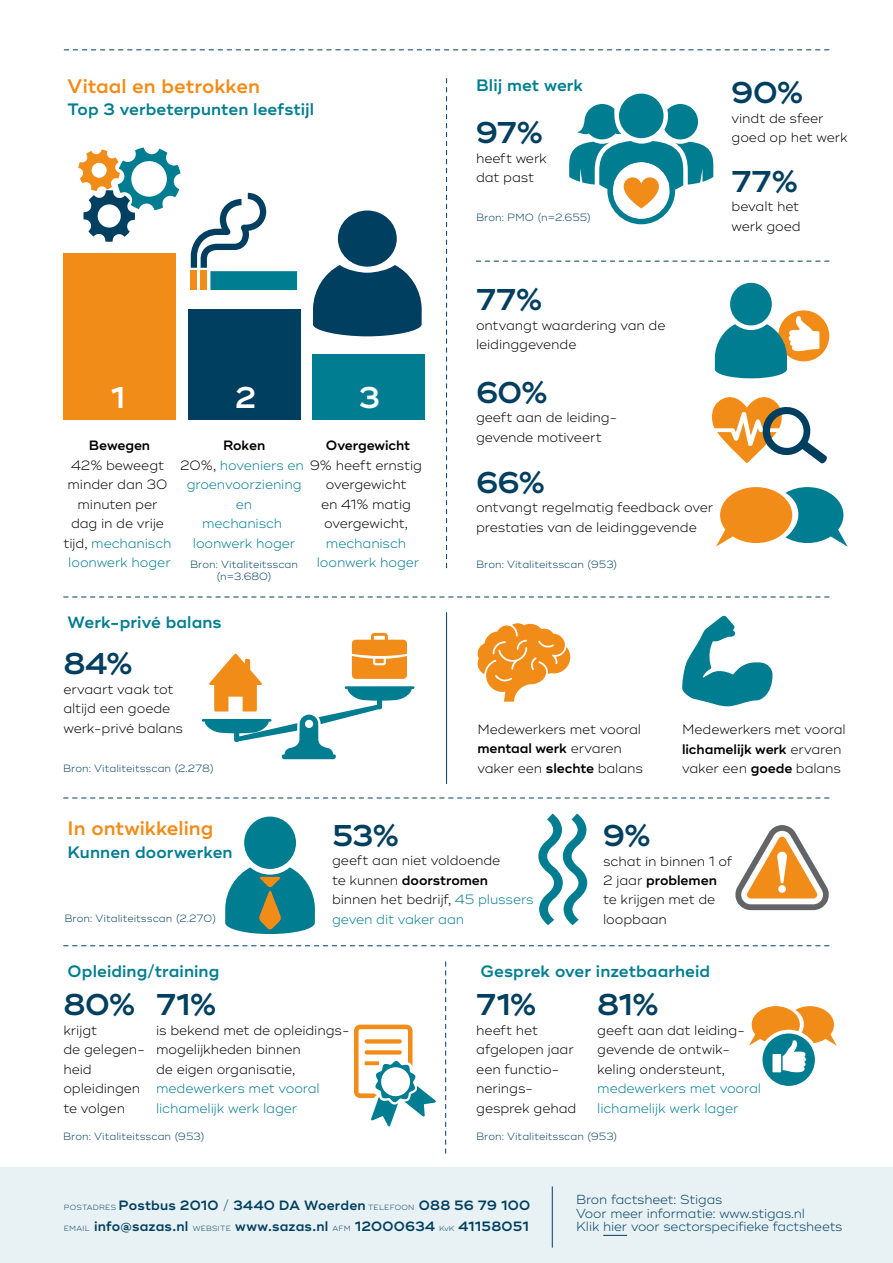
<style>
.page{position:relative;width:893px;height:1263px;background:#fff}
.page>*{position:absolute;margin:0;border:0;box-sizing:border-box;transform-origin:0 0}
.t1{font:600 30px "Ridley Grotesk";color:#003f5f}
.t2{font:600 30px "Ridley Grotesk";color:#fff}
.t3{font:600 19.5px "Ridley Grotesk";color:#f28c18}
.t4{font:600 16.5px "Ridley Grotesk";letter-spacing:.005em;color:#007d90}
.t5{font:300 13.5px/19.5px "Ridley Grotesk";letter-spacing:-.01em;color:#000}
.t6{font:300 13.5px/19.5px "Ridley Grotesk";letter-spacing:-.01em;color:#007d90;text-align:center}
.t7{font:600 13.5px/21px "Ridley Grotesk";letter-spacing:.015em;color:#003f5f}
.t8{font:600 13.5px "Ridley Grotesk";letter-spacing:-.005em;color:#000}
.t9{font:300 13.05px/13.5px "Ridley Grotesk";letter-spacing:-.01em;color:#003f5f}
.t10{font:300 10.5px/12.6px "Ridley Grotesk";color:#003f5f;text-align:center}
.s1{color:#007d90}
.s2{font-weight:600;color:#000}
.s3{color:#000}
.s4{font-weight:600}
.s5{font-weight:300;font-size:7.5px}
.s6{font-weight:300}
</style>
<div class="page">
<svg style="left:64px;top:50px;width:765px;height:1px"></svg>
<div style="left:312px;top:354px;width:112px;height:66px;background:#007d90"></div>
<div style="left:188px;top:309px;width:112px;height:111px;background:#003f5f"></div>
<svg style="left:191px;top:193px;width:106px;height:97px"></svg>
<div style="left:338px;top:210px;width:59px;height:57px;background:#003f5f;border-radius:50%"></div>
<svg style="left:313px;top:265px;width:109px;height:71px;background:#295d78"></svg>
<svg style="left:64px;top:597px;width:765px;height:1px"></svg>
<svg style="left:569px;top:94px;width:144px;height:130px"></svg>
<svg style="left:476px;top:261px;width:353px;height:1px"></svg>
<svg style="left:202px;top:633px;width:212px;height:126px"></svg>
<svg style="left:64px;top:798px;width:765px;height:1px"></svg>
<svg style="left:354px;top:1024px;width:82px;height:102px"></svg>
<svg style="left:365px;top:1061px;width:14px;height:4px"></svg>
<div style="left:244px;top:816px;width:52px;height:53px;background:#007d90;border-radius:50%"></div>
<svg style="left:225px;top:867px;width:90px;height:67px"></svg>
<svg style="left:64px;top:945px;width:765px;height:1px"></svg>
<svg style="left:445px;top:962px;width:1px;height:192px"></svg>
<div style="left:762px;top:1033px;width:53px;height:53px;background:#007d90;border-radius:50%"></div>
<svg style="left:749px;top:1006px;width:88px;height:66px"></svg>
<svg style="left:538px;top:813px;width:49px;height:112px"></svg>
<svg style="left:735px;top:825px;width:94px;height:85px"></svg>
<svg style="left:446px;top:78px;width:1px;height:490px"></svg>
<svg style="left:716px;top:487px;width:132px;height:60px"></svg>
<div style="left:730px;top:283px;width:42px;height:42px;background:#007d90;border-radius:50%"></div>
<svg style="left:715px;top:310px;width:114px;height:68px"></svg>
<svg style="left:712px;top:397px;width:115px;height:67px"></svg>
<svg style="left:478px;top:623px;width:92px;height:79px"></svg>
<svg style="left:682px;top:615px;width:90px;height:91px"></svg>
<hr style="left:446px;top:612px;width:1px;height:172px;background:#003f5f">
<div style="left:63px;top:253px;width:113px;height:167px;background:#f28c18"></div>
<svg style="left:78px;top:147px;width:102px;height:95px"></svg>
<div style="left:0;top:1167px;width:893px;height:96px;background:#e8f1f4"></div>
<hr style="left:552px;top:1186px;width:1px;height:62px;background:#003f5f">
<svg style="left:603px;top:1235px;width:24px;height:1px"></svg>
<h2 class="t3" style="left:68px;top:74px;width:194px">Vitaal en betrokken</h2>
<p class="t4" style="left:68px;top:100px;width:248px">Top 3 verbeterpunten leefstijl</p>
<p class="t4" style="left:476px;top:76px;width:109px">Blij met werk</p>
<h1 class="t1" style="left:476px;top:115px;width:69px">97%</h1>
<p class="t5" style="left:476px;top:149px;width:72px">heeft werk dat past</p>
<p class="t10" style="left:476px;top:211px;width:117px">Bron: PMO (n=2.655)</p>
<h1 class="t1" style="left:732px;top:75px;width:74px">90%</h1>
<p class="t5" style="left:732px;top:109px;width:118px">vindt de sfeer goed op het werk</p>
<h1 class="t1" style="left:732px;top:163px;width:68px">77%</h1>
<p class="t5" style="left:732px;top:197px;width:71px">bevalt het werk goed</p>
<h1 class="t1" style="left:476px;top:282px;width:68px">77%</h1>
<p class="t5" style="left:476px;top:315px;width:191px">ontvangt waardering van de leidinggevende</p>
<h1 class="t2" style="left:111px;top:380px;width:16px">1</h1>
<p class="t8" style="left:89px;top:437px;width:63px">Bewegen</p>
<p class="t5" style="left:64px;top:456px;width:110px;text-align:center">42% beweegt minder dan 30 minuten per dag in de vrije tijd, <span class="s1">mechanisch loonwerk hoger</span></p>
<h1 class="t1" style="left:476px;top:374px;width:74px">60%</h1>
<p class="t5" style="left:476px;top:408px;width:143px">geeft aan de leiding&shy;gevende motiveert</p>
<h1 class="t2" style="left:235px;top:380px;width:23px">2</h1>
<h1 class="t2" style="left:359px;top:380px;width:22px">3</h1>
<p class="t6" style="left:180px;top:436px;width:125px"><span class="s2">Roken<br></span><span class="s3">20%,</span> hoveniers en groenvoorziening en<br>mechanisch loonwerk hoger</p>
<p class="t8" style="left:326px;top:437px;width:86px">Overgewicht</p>
<p class="t5" style="left:310px;top:455px;width:113px;text-align:center">9% heeft ernstig overgewicht<br>en 41% matig overgewicht,</p>
<p class="t6" style="left:317px;top:533px;width:104px">mechanisch loonwerk hoger</p>
<h1 class="t1" style="left:476px;top:464px;width:71px">66%</h1>
<p class="t5" style="left:476px;top:498px;width:239px">ontvangt regelmatig feedback over prestaties van de leidinggevende</p>
<p class="t10" style="left:190px;top:558px;width:109px">Bron: Vitaliteitsscan (n=3.680)</p>
<p class="t10" style="left:476px;top:559px;width:143px">Bron: Vitaliteitsscan (953)</p>
<p class="t4" style="left:68px;top:612px;width:155px">Werk-privé balans</p>
<h1 class="t1" style="left:63px;top:646px;width:71px">84%</h1>
<p class="t5" style="left:63px;top:680px;width:121px">ervaart vaak tot altijd een goede werk-privé balans</p>
<p class="t10" style="left:63px;top:762px;width:152px">Bron: Vitaliteitsscan (2.278)</p>
<h2 class="t3" style="left:68px;top:817px;width:147px">In ontwikkeling</h2>
<p class="t4" style="left:68px;top:842px;width:166px">Kunnen doorwerken</p>
<p class="t10" style="left:64px;top:913px;width:153px">Bron: Vitaliteitsscan (2.270)</p>
<p class="t5" style="left:477px;top:720px;width:167px">Medewerkers met vooral <span class="s4">mentaal werk</span> ervaren vaker een <span class="s4">slechte</span> balans</p>
<p class="t5" style="left:682px;top:720px;width:165px">Medewerkers met vooral <span class="s4">lichamelijk werk</span> ervaren vaker een <span class="s4">goede</span> balans</p>
<h1 class="t1" style="left:332px;top:817px;width:69px">53%</h1>
<p class="t5" style="left:332px;top:851px;width:203px">geeft aan niet voldoende<br>te kunnen <span class="s4">doorstromen </span>binnen het bedrijf, <span class="s1">45 plussers geven dit vaker aan</span></p>
<h1 class="t1" style="left:603px;top:817px;width:49px">9%</h1>
<p class="t5" style="left:603px;top:852px;width:131px">schat in binnen 1 of<br>2 jaar <span class="s4">problemen </span>te krijgen met de loopbaan</p>
<p class="t4" style="left:68px;top:961px;width:153px">Opleiding/training</p>
<p class="t4" style="left:480px;top:961px;width:231px">Gesprek over inzetbaarheid</p>
<h1 class="t1" style="left:63px;top:987px;width:74px">80%</h1>
<p class="t5" style="left:63px;top:1021px;width:83px">krijgt<br>de gelegen&shy;heid opleidingen te volgen</p>
<h1 class="t1" style="left:156px;top:987px;width:62px">71%</h1>
<p class="t5" style="left:156px;top:1021px;width:195px">is bekend met de opleidings&shy;mogelijkheden binnen<br>de eigen organisatie,</p>
<p class="t6" style="left:156px;top:1079px;width:165px;text-align:left">medewerkers met vooral lichamelijk werk lager</p>
<h1 class="t1" style="left:476px;top:987px;width:62px">71%</h1>
<p class="t5" style="left:476px;top:1021px;width:102px">heeft het afgelopen jaar een functio&shy;nerings&shy;gesprek gehad</p>
<h1 class="t1" style="left:597px;top:987px;width:63px">81%</h1>
<p class="t5" style="left:597px;top:1021px;width:150px">geeft aan dat leiding&shy;gevende de ontwik&shy;keling ondersteunt,</p>
<p class="t6" style="left:597px;top:1079px;width:165px;text-align:left">medewerkers met vooral lichamelijk werk lager</p>
<p class="t10" style="left:63px;top:1130px;width:143px">Bron: Vitaliteitsscan (953)</p>
<p class="t10" style="left:476px;top:1130px;width:143px">Bron: Vitaliteitsscan (953)</p>
<p class="t7" style="left:64px;top:1195px;width:468px"><span class="s5">POSTADRES</span> Postbus 2010 <span class="s6">/</span> 3440 DA Woerden <span class="s5">TELEFOON</span> 088 56 79 100<br><span class="s5">EMAIL</span> info@sazas.nl <span class="s5">WEBSITE</span> www.sazas.nl <span class="s5">AFM</span> 12000634 <span class="s5">KvK</span> 41158051</p>
<p class="t9" style="left:576px;top:1193px;width:268px">Bron factsheet: Stigas<br>Voor meer informatie: www.stigas.nl<br>Klik hier voor sectorspecifieke factsheets</p>
</div>
